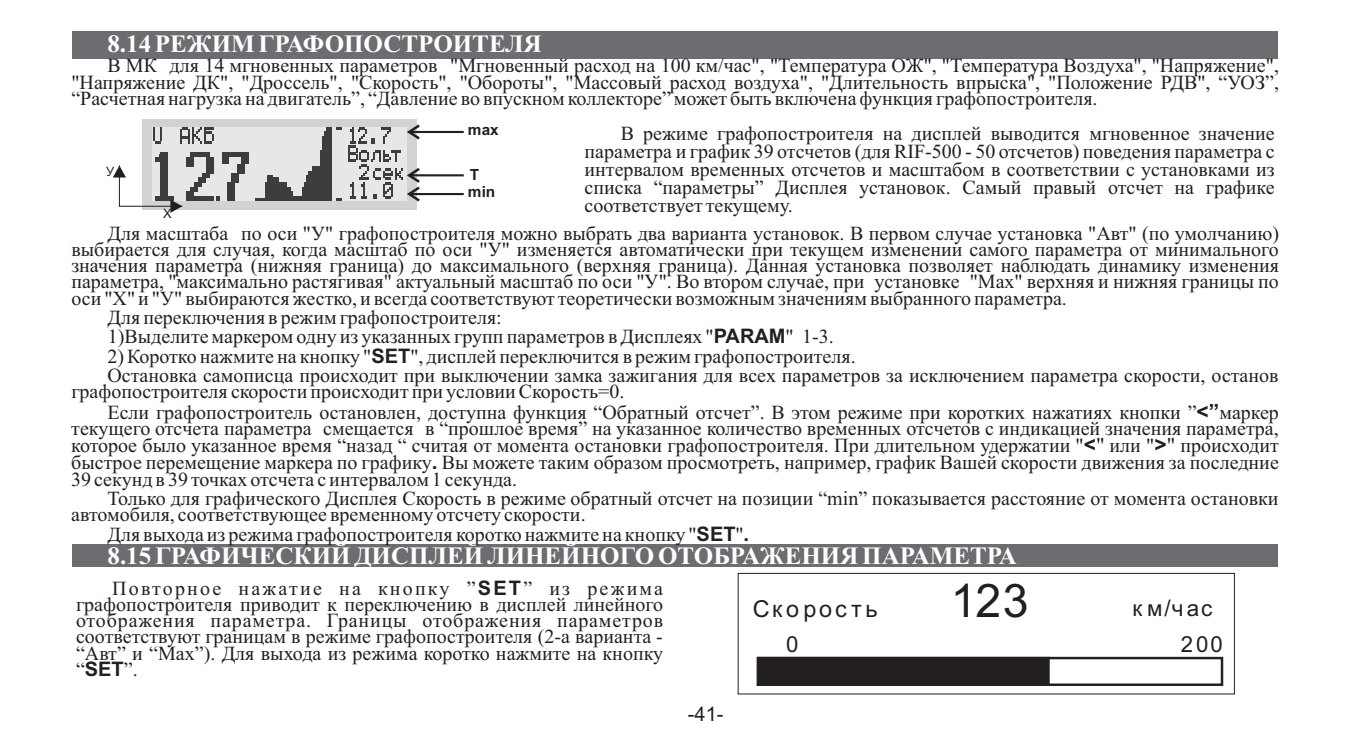
<style>
.page{position:relative;width:1347px;height:752px;background:#fff}
.page>*{position:absolute;margin:0;border:0;box-sizing:border-box;transform-origin:0 0}
.t1{font:46.25px "Arial";color:#231f20}
.t2{font:700 25px "Times New Roman";color:#fff}
.t3{font:23.5px "Arial";letter-spacing:.155em;color:#231f20}
.t4{font:22.5px "Arial";color:#231f20}
.t5{font:22.25px "Arial";color:#231f20}
.t6{font:20px/16.2px "Times New Roman";color:#231f20;text-align:justify}
.t7{font:20px "Arial";color:#231f20}
.t8{font:700 15.5px "Arial";color:#231f20}
.t9{font:13px "Arial";color:#231f20}
.s1{font-family:"Arial";font-weight:700}
.s2{font-family:"Arial";font-weight:700;font-size:21px}
.s3{font-size:21px}
.s4{font-weight:700}
</style>
<div class="page">
<div style="left:72px;top:543px;width:1205px;height:23px;background:#6c6d70"></div>
<div style="left:72px;top:31px;width:1205px;height:28px;background:#6c6d70"></div>
<div style="left:142px;top:119px;width:275px;height:90px;background:#d1d2d4"></div>
<div style="left:153px;top:127px;width:254px;height:74px;background:#e6e7e9"></div>
<svg style="left:153px;top:127px;width:9px;height:16px"></svg>
<svg style="left:180px;top:127px;width:34px;height:16px"></svg>
<svg style="left:255px;top:127px;width:87px;height:74px"></svg>
<svg style="left:348px;top:124px;width:116px;height:77px"></svg>
<svg style="left:113px;top:152px;width:136px;height:61px"></svg>
<div style="left:738px;top:573px;width:496px;height:121px;border:1px solid #231f20"></div>
<div style="left:756px;top:656px;width:467px;height:29px;border:2px solid #231f20"></div>
<div style="left:756px;top:656px;width:295px;height:30px;background:#231f20"></div>
<p class="t2" style="left:107px;top:35px;width:436px">8.14 РЕЖИМ ГРАФОПОСТРОИТЕЛЯ</p>
<p class="t6" style="left:71px;top:59px;width:1209px;text-indent:36px">В МК для 14 мгновенных параметров "Мгновенный расход на 100 км/час", "Температура ОЖ", "Температура Воздуха", "Напряжение", "Напряжение ДК", "Дроссель", "Скорость", "Обороты", "Массовый расход воздуха", "Длительность впрыска", "Положение РДВ", “УОЗ”, “Расчетная нагрузка на двигатель”, “Давление во впускном коллекторе” может быть включена функция графопостроителя.</p>
<p class="t9" style="left:106px;top:167px;width:10px">У</p>
<p class="t9" style="left:163px;top:208px;width:10px">Х</p>
<p class="t8" style="left:468px;top:124px;width:32px">max</p>
<p class="t8" style="left:470px;top:169px;width:11px">T</p>
<p class="t8" style="left:468px;top:186px;width:29px">min</p>
<p class="t6" style="left:584px;top:127px;width:691px;line-height:18px;text-indent:36px">В режиме графопостроителя на дисплей выводится мгновенное значение параметра и график 39 отсчетов (для RIF-500 - 50 отсчетов) поведения параметра с интервалом временных отсчетов и масштабом в соответствии с установками из списка “параметры” Дисплея установок. Самый правый отсчет на графике соответствует текущему.</p>
<p class="t6" style="left:71px;top:227px;width:1209px;text-indent:36px">Для масштаба по оси "У" графопостроителя можно выбрать два варианта установок. В первом случае установка "Авт" (по умолчанию) выбирается для случая, когда масштаб по оси "У" изменяется автоматически при текущем изменении самого параметра от минимального значения параметра (нижняя граница) до максимального (верхняя граница). Данная установка позволяет наблюдать динамику изменения параметра, "максимально растягивая" актуальный масштаб по оси "У". Во втором случае, при установке "Мах" верхняя и нижняя границы по оси "Х" и "У" выбираются жестко, и всегда соответствуют теоретически возможным значениям выбранного параметра.</p>
<p class="t6" style="left:107px;top:309px;width:727px;line-height:19.5px">Для переключения в режим графопостроителя:<br>1)Выделите маркером одну из указанных групп параметров в Дисплеях "<span class="s1">PARAM</span>" 1-3.</p>
<p class="t6" style="left:107px;top:348px;width:1172px;line-height:19.2px">2) Коротко нажмите на кнопку "<span class="s1">SET</span>", дисплей переключится в режим графопостроителя.<br>Остановка самописца происходит при выключении замка зажигания для всех параметров за исключением параметра скорости, останов</p>
<p class="t6" style="left:107px;top:383px;width:1172px;line-height:20.2px;text-indent:-36px">графопостроителя скорости происходит при условии Скорость=0.<br>Если графопостроитель остановлен, доступна функция “Обратный отсчет”. В этом режиме при коротких нажатиях кнопки ”<span class="s2">&lt;”</span>маркер</p>
<p class="t6" style="left:71px;top:421px;width:1209px">текущего отсчета параметра смещается в “прошлое время” на указанное количество временных отсчетов с индикацией значения параметра, которое было указанное время “назад “ считая от момента остановки графопостроителя. При длительном удержатии <span class="s2">&lt;</span><span class="s3">"</span> или "<span class="s2">&gt;</span><span class="s3">"</span> происходит быстрое перемещение маркера по графику<span class="s2">.</span> Вы можете таким образом просмотреть, например, график Вашей скорости движения за последние 39 секунд в 39 точках отсчета с интервалом 1 секунда.</p>
<p class="t6" style="left:71px;top:491px;width:1208px;text-indent:36px">Только для графического Дисплея Скорость в режиме обратный отсчет на позиции “min” показывается расстояние от момента остановки автомобиля, соответствующее временному отсчету скорости.</p>
<p class="t6" style="left:1075px;top:439px;width:10px">"</p>
<p class="t6" style="left:107px;top:527px;width:643px">Для выхода из режима графопостроителя коротко нажмите на кнопку "<span class="s1">SET</span>"<span class="s4">.</span></p>
<p class="t2" style="left:108px;top:546px;width:911px">8.15 ГРАФИЧЕСКИЙ ДИСПЛЕЙ ЛИНЕЙНОГО ОТОБРАЖЕНИЯ ПАРАМЕТРА</p>
<p class="t6" style="left:76px;top:581px;width:588px;text-indent:36px">Повторное нажатие на кнопку ”<span class="s1">SET</span>” из режима графопостроителя приводит к переключению в дисплей линейного отображения параметра. Границы отображения параметров соответствуют границам в режиме графопостроителя (2-а варианта - “Авт” и “Max”). Для выхода из режима коротко нажмите на кнопку “<span class="s1">SET</span>”.</p>
<p class="t7" style="left:688px;top:706px;width:37px">-41-</p>
<p class="t3" style="left:752px;top:599px;width:127px">Скорость</p>
<h1 class="t1" style="left:951px;top:583px;width:79px">123</h1>
<p class="t4" style="left:1132px;top:599px;width:81px">к м/час</p>
<p class="t5" style="left:786px;top:635px;width:14px">0</p>
<p class="t5" style="left:1180px;top:635px;width:43px">200</p>
</div>
